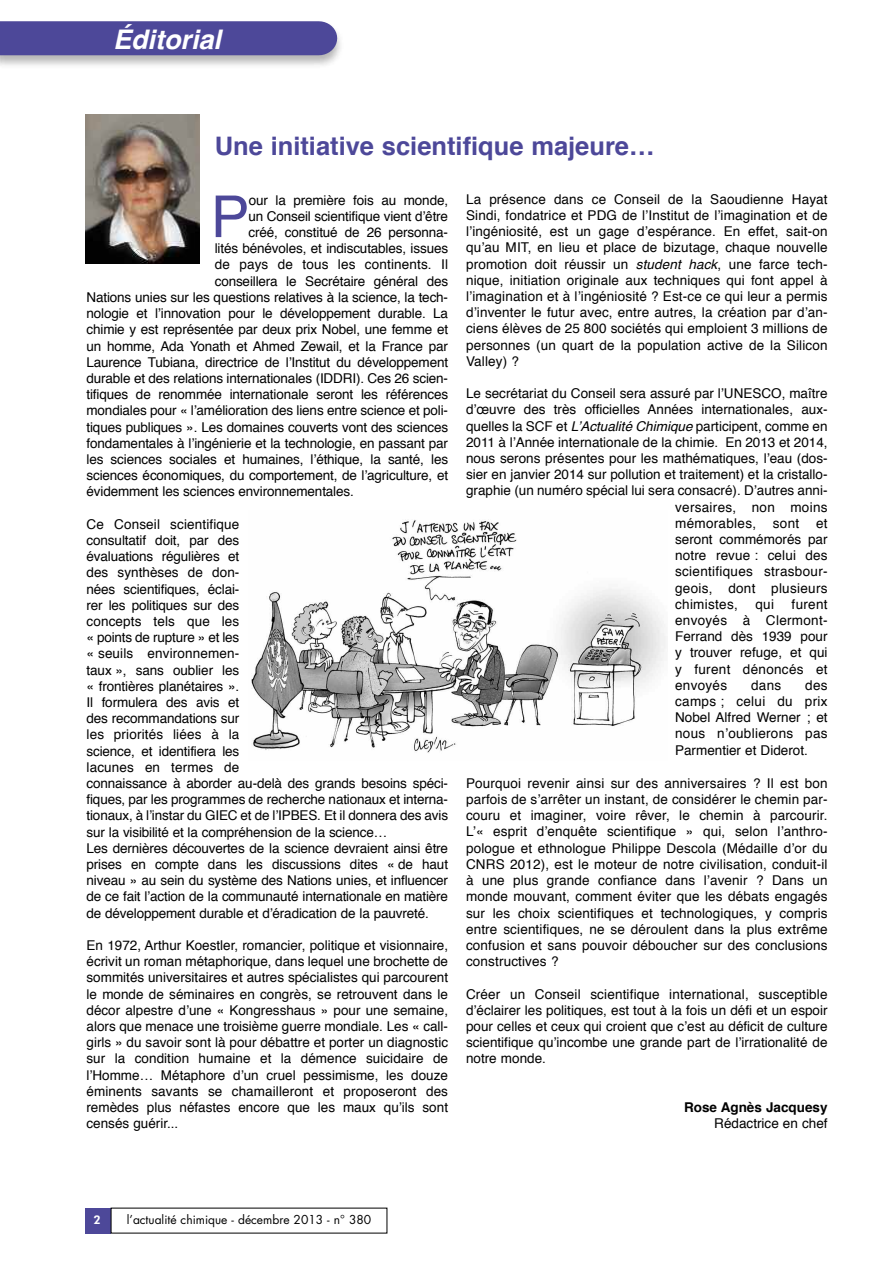
<style>
.page{position:relative;width:893px;height:1263px;background:#fff}
.page>*{position:absolute;margin:0;border:0;box-sizing:border-box;transform-origin:0 0}
.t1{font:57.9px "Helvetica";color:#4d4899}
.t2{font:italic 700 27px "Helvetica";color:#fff}
.t3{font:700 25.5px "Helvetica";color:#4d4899}
.t4{font:13.5px/16.2px "Helvetica";letter-spacing:-.01em;color:#000;text-align:justify}
.t5{font:13.5px "Helvetica";letter-spacing:.02em;color:#000}
.t6{font:13.5px "Helvetica";letter-spacing:.01em;color:#000}
.t7{font:700 13.5px "Helvetica";color:#000}
.t8{font:12px "Futura";color:#000}
.t9{font:800 12px "Futura BT";color:#fff}
.s1{font-style:italic}
</style>
<div class="page">
<div style="left:0;top:21px;width:337px;height:34px;background:#4d4899"></div>
<div style="left:85px;top:1208px;width:26px;height:25px;background:#4d4899"></div>
<img style="left:85px;top:115px;width:115px;height:148px">
<img style="left:251px;top:520px;width:415px;height:233px">
<h2 class="t2" style="left:113px;top:28px;width:109px">Éditorial</h2>
<h3 class="t3" style="left:215px;top:135px;width:441px">Une initiative scientifique majeure…</h3>
<h1 class="t1" style="left:211px;top:192px;width:40px">P</h1>
<p class="t4" style="left:249px;top:193px;width:201px">our la première fois au monde,</p>
<p class="t4" style="left:466px;top:192px;width:363px">La présence dans ce Conseil de la Saoudienne Hayat Sindi, fondatrice et PDG de l’Institut de l’imagination et de l’ingéniosité, est un gage d’espérance. En effet, sait-on qu’au MIT, en lieu et place de bizutage, chaque nouvelle promotion doit réussir un <span class="s1">student hack</span>, une farce tech&shy;nique, initiation originale aux techniques qui font appel à l’imagination et à l’ingéniosité ? Est-ce ce qui leur a permis d’inventer le futur avec, entre autres, la création par d’an&shy;ciens élèves de 25 800 sociétés qui emploient 3 millions de personnes (un quart de la population active de la Silicon Valley) ?</p>
<p class="t4" style="left:466px;top:386px;width:363px">Le secrétariat du Conseil sera assuré par l’UNESCO, maître</p>
<p class="t4" style="left:466px;top:403px;width:363px">d’œuvre des très officielles Années internationales, aux-</p>
<p class="t4" style="left:466px;top:419px;width:363px">quelles la SCF et <span class="s1">L’Actualité Chimique</span> participent, comme en</p>
<p class="t4" style="left:466px;top:435px;width:363px">2011 à l’Année internationale de la chimie. En 2013 et 2014,</p>
<p class="t4" style="left:466px;top:451px;width:363px">nous serons présentes pour les mathématiques, l’eau (dos-</p>
<p class="t4" style="left:466px;top:467px;width:363px">sier en janvier 2014 sur pollution et traitement) et la cristallo-</p>
<p class="t4" style="left:466px;top:484px;width:363px">graphie (un numéro spécial lui sera consacré). D’autres anni-</p>
<p class="t5" style="left:675px;top:501px;width:154px">versaires, non moins</p>
<p class="t5" style="left:675px;top:517px;width:154px">mémorables, sont et</p>
<p class="t4" style="left:675px;top:532px;width:154px">seront commémorés par</p>
<p class="t6" style="left:675px;top:550px;width:154px">notre revue : celui des</p>
<p class="t5" style="left:675px;top:566px;width:154px">scientifiques strasbour-</p>
<p class="t5" style="left:675px;top:582px;width:154px">geois, dont plusieurs</p>
<p class="t5" style="left:675px;top:598px;width:64px">chimistes,</p>
<p class="t4" style="left:755px;top:597px;width:20px">qui</p>
<p class="t4" style="left:249px;top:209px;width:201px">un Conseil scientifique vient d’être</p>
<p class="t4" style="left:249px;top:225px;width:201px">créé, constitué de 26 personna-</p>
<p class="t4" style="left:215px;top:242px;width:235px">lités bénévoles, et indiscutables, issues</p>
<p class="t6" style="left:215px;top:259px;width:235px">de pays de tous les continents. Il</p>
<p class="t4" style="left:215px;top:274px;width:235px">conseillera le Secrétaire général des</p>
<p class="t4" style="left:87px;top:290px;width:363px">Nations unies sur les questions relatives à la science, la tech-</p>
<p class="t4" style="left:87px;top:306px;width:363px">nologie et l’innovation pour le développement durable. La</p>
<p class="t4" style="left:87px;top:323px;width:363px">chimie y est représentée par deux prix Nobel, une femme et</p>
<p class="t4" style="left:87px;top:339px;width:363px">un homme, Ada Yonath et Ahmed Zewail, et la France par</p>
<p class="t4" style="left:87px;top:355px;width:363px">Laurence Tubiana, directrice de l’Institut du développement</p>
<p class="t4" style="left:87px;top:371px;width:363px">durable et des relations internationales (IDDRI). Ces 26 scien-</p>
<p class="t4" style="left:87px;top:387px;width:363px">tifiques de renommée internationale seront les références</p>
<p class="t4" style="left:87px;top:404px;width:363px">mondiales pour « l’amélioration des liens entre science et poli-</p>
<p class="t4" style="left:87px;top:420px;width:363px">tiques publiques ». Les domaines couverts vont des sciences</p>
<p class="t4" style="left:87px;top:436px;width:363px">fondamentales à l’ingénierie et la technologie, en passant par</p>
<p class="t4" style="left:87px;top:452px;width:363px">les sciences sociales et humaines, l’éthique, la santé, les</p>
<p class="t4" style="left:87px;top:468px;width:363px">sciences économiques, du comportement, de l’agriculture, et</p>
<p class="t4" style="left:87px;top:485px;width:269px">évidemment les sciences environnementales.</p>
<p class="t4" style="left:87px;top:517px;width:363px;text-align:left">Ce Conseil scientifique<br>consultatif doit, par des<br>évaluations régulières et<br>des synthèses de don-<br>nées scientifiques, éclai-<br>rer les politiques sur des<br>concepts tels que les<br>« points de rupture » et les<br>« seuils environnemen-<br>taux », sans oublier les<br>« frontières planétaires ».<br>Il formulera des avis et<br>des recommandations sur<br>les priorités liées à la<br>science, et identifiera les<br>lacunes en termes de<br>connaissance à aborder au-delà des grands besoins spéci&shy;fiques, par les programmes de recherche nationaux et interna&shy;tionaux, à l’instar du GIEC et de l’IPBES. Et il donnera des avis sur la visibilité et la compréhension de la science…<br>Les dernières découvertes de la science devraient ainsi être prises en compte dans les discussions dites « de haut niveau » au sein du système des Nations unies, et influencer de ce fait l’action de la communauté internationale en matière de développement durable et d’éradication de la pauvreté.</p>
<p class="t4" style="left:86px;top:938px;width:363px">En 1972, Arthur Koestler, romancier, politique et visionnaire, écrivit un roman métaphorique, dans lequel une brochette de sommités universitaires et autres spécialistes qui parcourent le monde de séminaires en congrès, se retrouvent dans le décor alpestre d’une « Kongresshaus » pour une semaine, alors que menace une troisième guerre mondiale. Les « call&shy;girls » du savoir sont là pour débattre et porter un diagnostic sur la condition humaine et la démence suicidaire de l’Homme… Métaphore d’un cruel pessimisme, les douze éminents savants se chamailleront et proposeront des remèdes plus néfastes encore que les maux qu’ils sont censés guérir...</p>
<p class="t4" style="left:675px;top:597px;width:154px;text-indent:116px">furent envoyés à Clermont-Ferrand dès 1939 pour y trouver refuge, et qui y furent dénoncés et envoyés</p>
<p class="t4" style="left:675px;top:678px;width:154px;text-indent:130px">des camps ; celui du prix Nobel Alfred Werner ; et nous n’oublierons pas Parmentier et Diderot.</p>
<p class="t4" style="left:466px;top:776px;width:363px">Pourquoi revenir ainsi sur des anniversaires ? Il est bon parfois de s’arrêter un instant, de considérer le chemin par&shy;couru et imaginer, voire rêver, le chemin à parcourir.<br>L’« esprit d’enquête scientifique » qui, selon l’anthro&shy;pologue et ethnologue Philippe Descola (Médaille d’or du CNRS 2012), est le moteur de notre civilisation, conduit-il à une plus grande confiance dans l’avenir ? Dans un monde mouvant, comment éviter que les débats engagés sur les choix scientifiques et technologiques, y compris entre scientifiques, ne se déroulent dans la plus extrême confusion et sans pouvoir déboucher sur des conclusions constructives ?</p>
<p class="t4" style="left:466px;top:987px;width:363px">Créer un Conseil scientifique international, susceptible d’éclairer les politiques, est tout à la fois un défi et un espoir pour celles et ceux qui croient que c’est au déficit de culture scientifique qu’incombe une grande part de l’irrationalité de notre monde.</p>
<p class="t7" style="left:684px;top:1101px;width:145px">Rose Agnès Jacquesy</p>
<p class="t4" style="left:714px;top:1116px;width:115px">Rédactrice en chef</p>
<p class="t4" style="left:751px;top:678px;width:32px">dans</p>
<p class="t9" style="left:94px;top:1215px;width:9px">2</p>
<p class="t8" style="left:127px;top:1214px;width:246px">l’actualité chimique - décembre 2013 - n° 380</p>
</div>
